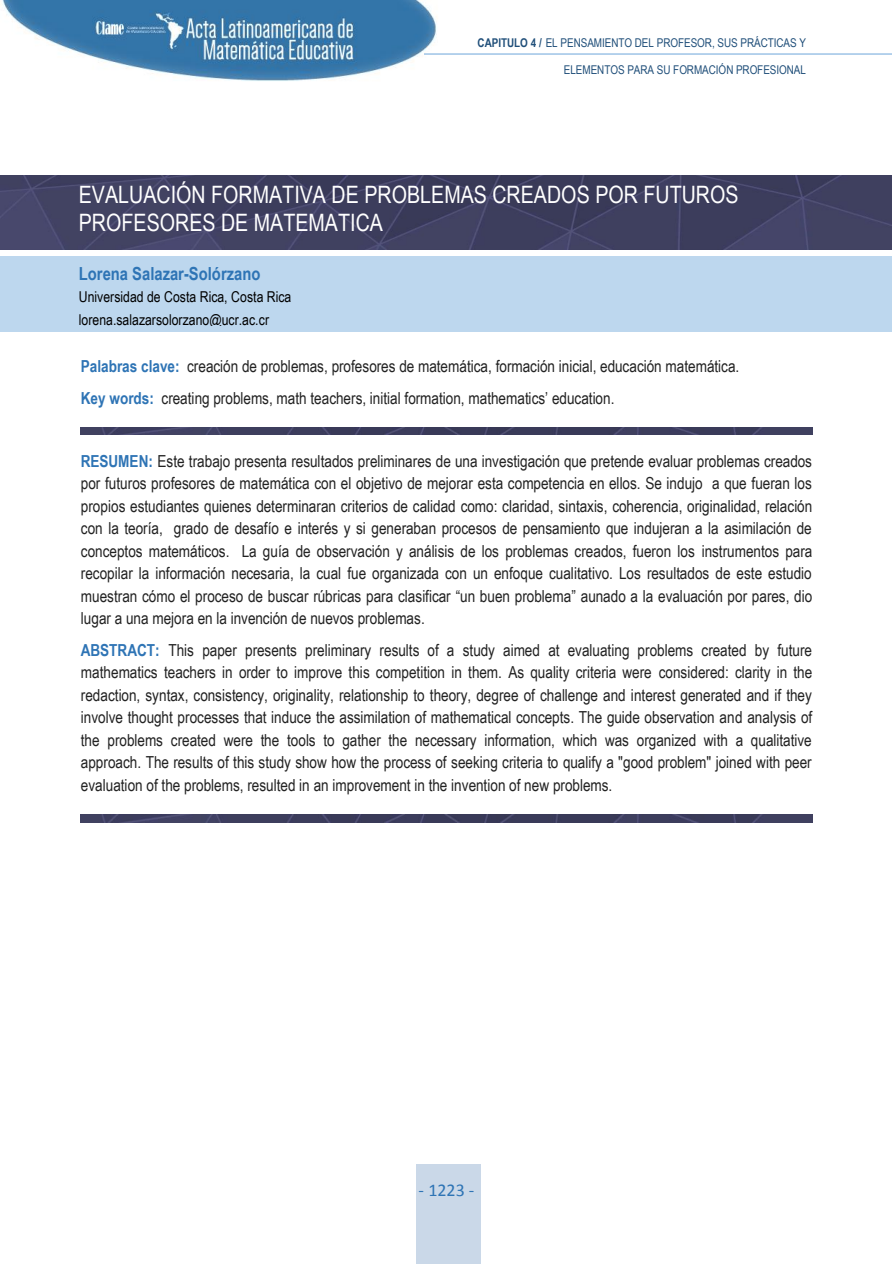
<style>
.page{position:relative;width:893px;height:1264px;background:#fff}
.page>*{position:absolute;margin:0;border:0;box-sizing:border-box;transform-origin:0 0}
.t1{font:24px/27.6px "Arial Narrow";color:#fff}
.t2{font:700 18px "Arial Narrow";color:#2e74b5}
.t3{font:18px "Calibri";color:#2e74b5}
.t4{font:16.5px/22.5px "Arial Narrow";color:#222;text-align:justify}
.t5{font:15px/22.5px "Arial Narrow";color:#000}
.t6{font:12px "Arial Narrow";letter-spacing:-.005em;color:#1f4e79}
.s1{font-weight:700}
.s2{font-weight:700;color:#2e74b5}
</style>
<div class="page">
<div style="left:416px;top:1163px;width:64px;height:100px;background:#cad8e8"></div>
<img style="left:0;top:0;width:437px;height:81px">
<hr style="left:424px;top:53px;width:467px;height:2px;background:#9dc3e6">
<img style="left:81px;top:427px;width:731px;height:8px">
<img style="left:81px;top:814px;width:731px;height:8px">
<img style="left:0;top:176px;width:891px;height:74px">
<div style="left:0;top:256px;width:891px;height:75px;background:#bdd7ee"></div>
<p class="t6" style="left:477px;top:35px;width:330px"><span class="s1">CAPITULO 4 /</span> EL PENSAMIENTO DEL PROFESOR, SUS PRÁCTICAS Y</p>
<p class="t6" style="left:564px;top:63px;width:243px">ELEMENTOS PARA SU FORMACIÓN PROFESIONAL</p>
<h1 class="t1" style="left:79px;top:180px;width:661px">EVALUACIÓN FORMATIVA DE PROBLEMAS CREADOS POR FUTUROS<br>PROFESORES DE MATEMATICA</h1>
<p class="t2" style="left:79px;top:263px;width:183px">Lorena Salazar-Solórzano</p>
<p class="t5" style="left:79px;top:285px;width:214px">Universidad de Costa Rica, Costa Rica lorena.salazarsolorzano@ucr.ac.cr</p>
<p class="t4" style="left:81px;top:350px;width:660px;line-height:31.5px"><span class="s2">Palabras clave:</span> creación de problemas, profesores de matemática, formación inicial, educación matemática.<br><span class="s2">Key words:</span> creating problems, math teachers, initial formation, mathematics’ education.</p>
<p class="t4" style="left:81px;top:449px;width:733px"><span class="s2">RESUMEN:</span> Este trabajo presenta resultados preliminares de una investigación que pretende evaluar problemas creados por futuros profesores de matemática con el objetivo de mejorar esta competencia en ellos. Se indujo a que fueran los propios estudiantes quienes determinaran criterios de calidad como: claridad, sintaxis, coherencia, originalidad, relación con la teoría, grado de desafío e interés y si generaban procesos de pensamiento que indujeran a la asimilación de conceptos matemáticos. La guía de observación y análisis de los problemas creados, fueron los instrumentos para recopilar la información necesaria, la cual fue organizada con un enfoque cualitativo. Los resultados de este estudio muestran cómo el proceso de buscar rúbricas para clasificar “un buen problema” aunado a la evaluación por pares, dio lugar a una mejora en la invención de nuevos problemas.</p>
<p class="t4" style="left:81px;top:638px;width:733px"><span class="s2">ABSTRACT:</span> This paper presents preliminary results of a study aimed at evaluating problems created by future mathematics teachers in order to improve this competition in them. As quality criteria were considered: clarity in the redaction, syntax, consistency, originality, relationship to theory, degree of challenge and interest generated and if they involve thought processes that induce the assimilation of mathematical concepts. The guide observation and analysis of the problems created were the tools to gather the necessary information, which was organized with a qualitative approach. The results of this study show how the process of seeking criteria to qualify a "good problem" joined with peer evaluation of the problems, resulted in an improvement in the invention of new problems.</p>
<p class="t3" style="left:418px;top:1182px;width:57px">- 1223 -</p>
</div>
